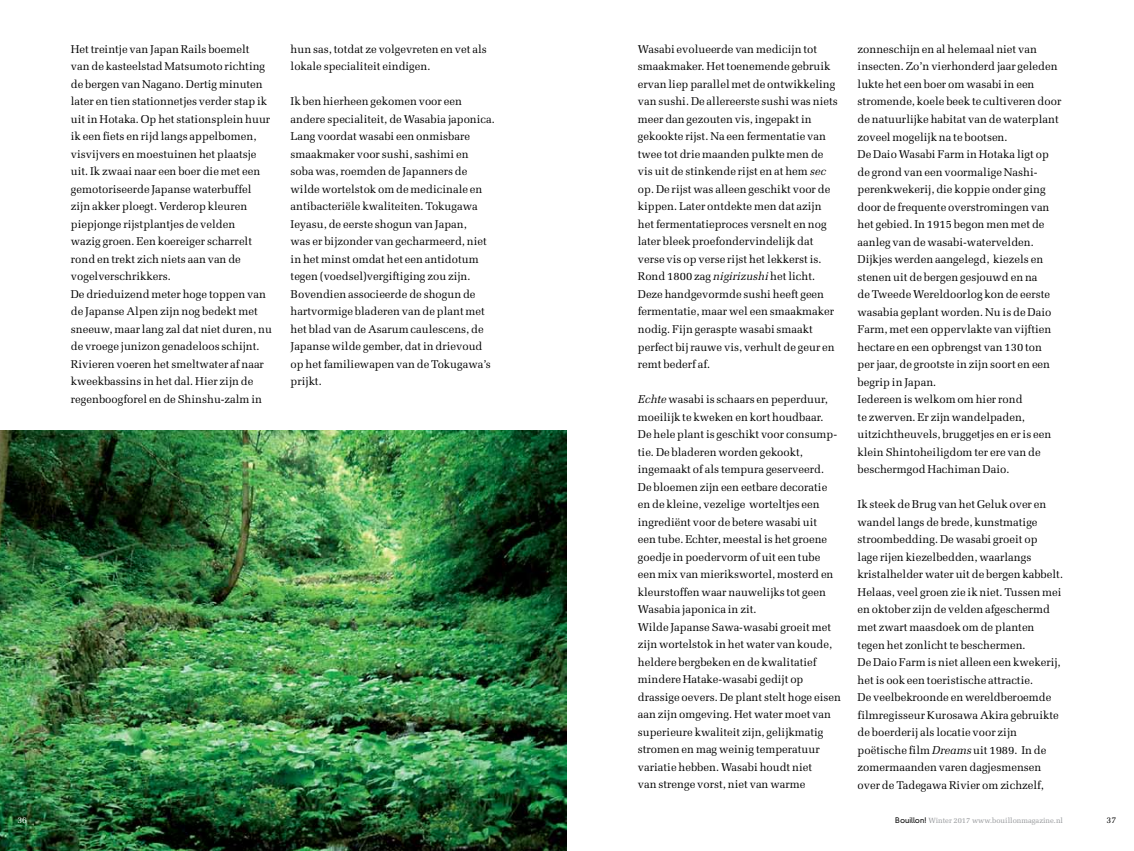
<style>
.page{position:relative;width:1134px;height:851px;background:#fff}
.page>*{position:absolute;margin:0;border:0;box-sizing:border-box;transform-origin:0 0}
.t1{font:11.25px/17.5px "Melior";color:#000}
.t2{font:8.75px "Melior";color:#fff}
.t3{font:8.75px "Melior";color:#000}
.t4{font:7.5px "Melior";color:#939598}
.s1{font-style:italic}
.s2{font-family:"DIN Neuzeit Grotesk";font-weight:300;color:#000}
</style>
<div class="page">
<img style="left:0;top:430px;width:567px;height:420px">
<p class="t1" style="left:71px;top:40px;width:203px">Het treintje van Japan Rails boemelt<br>van de kasteelstad Matsumoto richting de bergen van Nagano. Dertig minuten later en tien stationnetjes verder stap ik uit in Hotaka. Op het stationsplein huur ik een fiets en rijd langs appelbomen, visvijvers en moestuinen het plaatsje uit. Ik zwaai naar een boer die met een gemotoriseerde Japanse waterbuffel zijn akker ploegt. Verderop kleuren piepjonge rijstplantjes de velden<br>wazig groen. Een koereiger scharrelt rond en trekt zich niets aan van de vogelverschrikkers.<br>De drieduizend meter hoge toppen van de Japanse Alpen zijn nog bedekt met sneeuw, maar lang zal dat niet duren, nu de vroege junizon genadeloos schijnt.<br>Rivieren voeren het smeltwater af naar kweekbassins in het dal. Hier zijn de regenboogforel en de Shinshu-zalm in</p>
<p class="t1" style="left:291px;top:40px;width:198px">hun sas, totdat ze volgevreten en vet als lokale specialiteit eindigen.</p>
<p class="t1" style="left:291px;top:92px;width:206px">Ik ben hierheen gekomen voor een andere specialiteit, de Wasabia japonica.<br>Lang voordat wasabi een onmisbare smaakmaker voor sushi, sashimi en<br>soba was, roemden de Japanners de wilde wortelstok om de medicinale en antibacteriële kwaliteiten. Tokugawa Ieyasu, de eerste shogun van Japan,<br>was er bijzonder van gecharmeerd, niet in het minst omdat het een antidotum tegen (voedsel)vergiftiging zou zijn.<br>Bovendien associeerde de shogun de hartvormige bladeren van de plant met het blad van de Asarum caulescens, de Japanse wilde gember, dat in drievoud op het familiewapen van de Tokugawa’s prijkt.</p>
<p class="t1" style="left:638px;top:40px;width:201px">Wasabi evolueerde van medicijn tot smaakmaker. Het toenemende gebruik ervan liep parallel met de ontwikkeling van sushi. De allereerste sushi was niets meer dan gezouten vis, ingepakt in gekookte rijst. Na een fermentatie van twee tot drie maanden pulkte men de vis uit de stinkende rijst en at hem <span class="s1">sec </span>op. De rijst was alleen geschikt voor de kippen. Later ontdekte men dat azijn het fermentatieproces versnelt en nog later bleek proefondervindelijk dat verse vis op verse rijst het lekkerst is.<br>Rond 1800 zag <span class="s1">nigirizushi</span> het licht.<br>Deze handgevormde sushi heeft geen fermentatie, maar wel een smaakmaker nodig. Fijn geraspte wasabi smaakt perfect bij rauwe vis, verhult de geur en remt bederf af.</p>
<p class="t1" style="left:638px;top:390px;width:205px"><span class="s1">Echte</span> wasabi is schaars en peperduur, moeilijk te kweken en kort houdbaar.<br>De hele plant is geschikt voor consump&shy;tie. De bladeren worden gekookt, ingemaakt of als tempura geserveerd.<br>De bloemen zijn een eetbare decoratie en de kleine, vezelige worteltjes een ingrediënt voor de betere wasabi uit<br>een tube. Echter, meestal is het groene goedje in poedervorm of uit een tube een mix van mierikswortel, mosterd en kleurstoffen waar nauwelijks tot geen Wasabia japonica in zit.<br>Wilde Japanse Sawa-wasabi groeit met zijn wortelstok in het water van koude, heldere bergbeken en de kwalitatief mindere Hatake-wasabi gedijt op drassige oevers. De plant stelt hoge eisen aan zijn omgeving. Het water moet van superieure kwaliteit zijn, gelijkmatig stromen en mag weinig temperatuur variatie hebben. Wasabi houdt niet<br>van strenge vorst, niet van warme</p>
<p class="t1" style="left:857px;top:40px;width:205px">zonneschijn en al helemaal niet van insecten. Zo’n vierhonderd jaar geleden lukte het een boer om wasabi in een stromende, koele beek te cultiveren door de natuurlijke habitat van de waterplant zoveel mogelijk na te bootsen.<br>De Daio Wasabi Farm in Hotaka ligt op de grond van een voormalige Nashi&shy;perenkwekerij, die koppie onder ging door de frequente overstromingen van het gebied. In 1915 begon men met de aanleg van de wasabi-watervelden.<br>Dijkjes werden aangelegd, kiezels en stenen uit de bergen gesjouwd en na<br>de Tweede Wereldoorlog kon de eerste wasabia geplant worden. Nu is de Daio Farm, met een oppervlakte van vijftien hectare en een opbrengst van 130 ton per jaar, de grootste in zijn soort en een begrip in Japan.<br>Iedereen is welkom om hier rond<br>te zwerven. Er zijn wandelpaden, uitzichtheuvels, bruggetjes en er is een klein Shintoheiligdom ter ere van de beschermgod Hachiman Daio.</p>
<p class="t1" style="left:857px;top:495px;width:207px">Ik steek de Brug van het Geluk over en wandel langs de brede, kunstmatige stroombedding. De wasabi groeit op<br>lage rijen kiezelbedden, waarlangs kristalhelder water uit de bergen kabbelt.<br>Helaas, veel groen zie ik niet. Tussen mei en oktober zijn de velden afgeschermd met zwart maasdoek om de planten tegen het zonlicht te beschermen.<br>De Daio Farm is niet alleen een kwekerij, het is ook een toeristische attractie.<br>De veelbekroonde en wereldberoemde filmregisseur Kurosawa Akira gebruikte de boerderij als locatie voor zijn poëtische film <span class="s1">Dreams</span> uit 1989. In de zomermaanden varen dagjesmensen over de Tadegawa Rivier om zichzelf,</p>
<p class="t2" style="left:17px;top:814px;width:11px">36</p>
<p class="t4" style="left:895px;top:815px;width:169px"><span class="s2">Bouillon!</span> Winter 2017 www.bouillonmagazine.nl</p>
<p class="t3" style="left:1106px;top:814px;width:11px">37</p>
</div>
